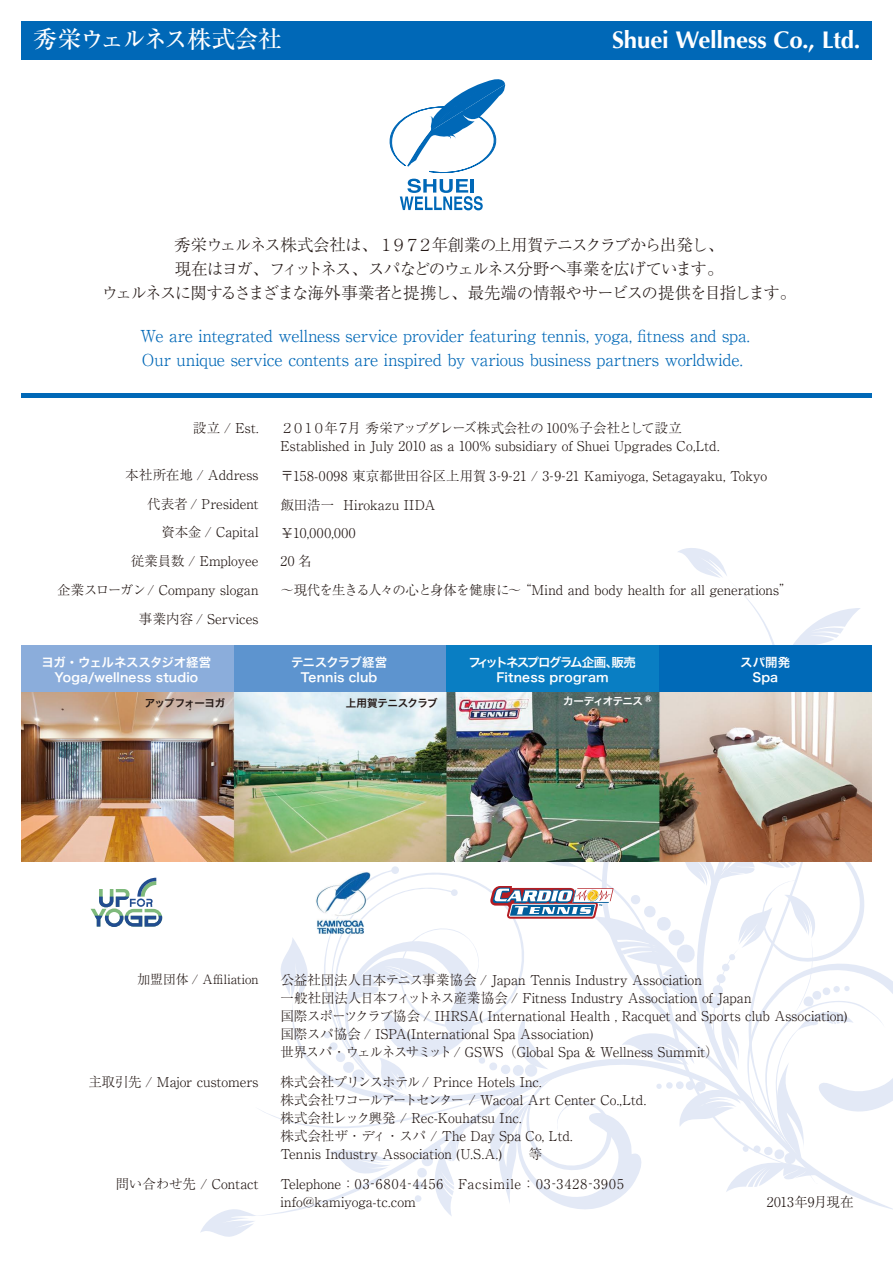
<style>
.page{position:relative;width:893px;height:1263px;background:#fff}
.page>*{position:absolute;margin:0;border:0;box-sizing:border-box;transform-origin:0 0}
.t1{font:700 24px "Optima";letter-spacing:-.01em;color:#fff}
.t2{font:500 24px "Ryumin Pro";letter-spacing:-.05em;color:#fff}
.t3{font:300 16.5px/24px "Ryumin Pro";letter-spacing:-.01em;color:#0068b7}
.t4{font:300 16.5px/24px "Ryumin Pro";letter-spacing:-.085em;color:#231815;text-align:center}
.t5{font:300 13.5px/18px "Ryumin Pro";color:#231815}
.t6{font:300 13.5px/18px "Ryumin Pro";letter-spacing:.025em;color:#231815}
.t7{font:300 12.75px "Ryumin Pro";color:#231815}
.t8{font:12.45px/15px "Hira Kaku Pro W6";letter-spacing:.005em;color:#fff;text-align:center}
.t9{font:12.45px/15px "Hira Kaku Pro W6";letter-spacing:-.02em;color:#fff;text-align:center}
.t10{font:10.5px "Hira Kaku Pro W6";letter-spacing:-.035em;color:#231815}
.t11{font:10.5px "Hira Kaku Pro W6";letter-spacing:-.035em;color:#fff}
.s1{font-size:13.5px}
</style>
<div class="page">
<svg style="left:678px;top:548px;width:49px;height:30px"></svg>
<img style="left:21px;top:692px;width:179px;height:169px">
<hr style="left:21px;top:394px;width:851px;height:4px;background:#0068b7">
<svg style="left:389px;top:79px;width:117px;height:131px"></svg>
<svg style="left:91px;top:878px;width:71px;height:49px"></svg>
<img style="left:200px;top:608px;width:693px;height:629px">
<div style="left:21px;top:645px;width:213px;height:47px;background:#8baddb"></div>
<div style="left:234px;top:645px;width:212px;height:47px;background:#5d94cf"></div>
<div style="left:446px;top:645px;width:213px;height:47px;background:#097ec3"></div>
<div style="left:659px;top:645px;width:213px;height:47px;background:#006ab8"></div>
<div style="left:21px;top:21px;width:851px;height:39px;background:#0068b7"></div>
<img style="left:315px;top:870px;width:57px;height:64px">
<h1 class="t2" style="left:33px;top:20px;width:250px">秀栄ウェルネス株式会社</h1>
<h1 class="t1" style="left:612px;top:26px;width:250px">Shuei Wellness Co., Ltd.</h1>
<p class="t4" style="left:102px;top:232px;width:696px">秀栄ウェルネス株式会社は、１９７２年創業の上用賀テニスクラブから出発し、<br>現在はヨガ、フィットネス、スパなどのウェルネス分野へ事業を広げています。<br>ウェルネスに関するさまざまな海外事業者と提携し、最先端の情報やサービスの提供を目指します。</p>
<p class="t3" style="left:140px;top:322px;width:611px">We are integrated wellness service provider featuring tennis, yoga, fitness and spa.<br>Our unique service contents are inspired by various business partners worldwide.</p>
<p class="t5" style="left:193px;top:418px;width:67px">設立 / Est.</p>
<p class="t5" style="left:57px;top:459px;width:203px;line-height:28.8px;text-align:right">本社所在地 / Address<br>代表者 / President<br>資本金 / Capital<br>従業員数 / Employee<br>企業スローガン/ Company slogan事業内容 / Services</p>
<p class="t5" style="left:280px;top:418px;width:454px">２０１０年７月 秀栄アップグレーズ株式会社の 100％子会社として設立<br>Established in July 2010 as a 100% subsidiary of Shuei Upgrades Co,Ltd.　</p>
<p class="t5" style="left:280px;top:461px;width:514px;line-height:28.5px">〒158-0098 東京都世田谷区上用賀 3-9-21 / 3-9-21 Kamiyoga, Setagayaku, Tokyo<br>飯田浩一 Hirokazu IIDA<br>￥10,000,000<br>20 名<br>～現代を生きる人々の心と身体を健康に～“Mind and body health for all generations”</p>
<p class="t8" style="left:42px;top:654px;width:171px">ヨガ・ウェルネススタジオ経営<br>Yoga/wellness studio</p>
<p class="t8" style="left:291px;top:654px;width:98px">テニスクラブ経営<br>Tennis club</p>
<p class="t8" style="left:740px;top:654px;width:52px">スパ開発<br>Spa</p>
<p class="t9" style="left:468px;top:654px;width:169px">フィットネスプログラム企画、販売<br>Fitness program</p>
<p class="t10" style="left:145px;top:693px;width:82px">アップフォーヨガ</p>
<p class="t10" style="left:346px;top:693px;width:94px">上用賀テニスクラブ</p>
<p class="t11" style="left:563px;top:691px;width:90px">カーディオテニス <span class="s1">®</span></p>
<p class="t7" style="left:138px;top:969px;width:123px">加盟団体 / Affiliation</p>
<p class="t5" style="left:88px;top:1071px;width:172px">主取引先 / Major customers</p>
<p class="t5" style="left:116px;top:1173px;width:144px">問い合わせ先 / Contact</p>
<p class="t5" style="left:280px;top:970px;width:568px">公益社団法人日本テニス事業協会 / Japan Tennis Industry Association<br>一般社団法人日本フィットネス産業協会 / Fitness Industry Association of Japan<br>国際スポーツクラブ協会 / IHRSA( International Health , Racquet and Sports club Association)国際スパ協会 / ISPA(International Spa Association)<br>世界スパ・ウェルネスサミット/ GSWS（Global Spa &amp; Wellness Summit）</p>
<p class="t5" style="left:280px;top:1071px;width:367px">株式会社プリンスホテル/ Prince Hotels Inc.<br>株式会社ワコールアートセンター / Wacoal Art Center Co.,Ltd.株式会社レック興発 / Rec-Kouhatsu Inc.<br>株式会社ザ・ディ・スパ / The Day Spa Co, Ltd.<br>Tennis Industry Association (U.S.A.)　　等</p>
<p class="t6" style="left:280px;top:1173px;width:359px">Telephone：03-6804-4456　Facsimile：03-3428-3905　info@kamiyoga-tc.com</p>
<p class="t5" style="left:767px;top:1191px;width:88px">2013年9月現在</p>
</div>
